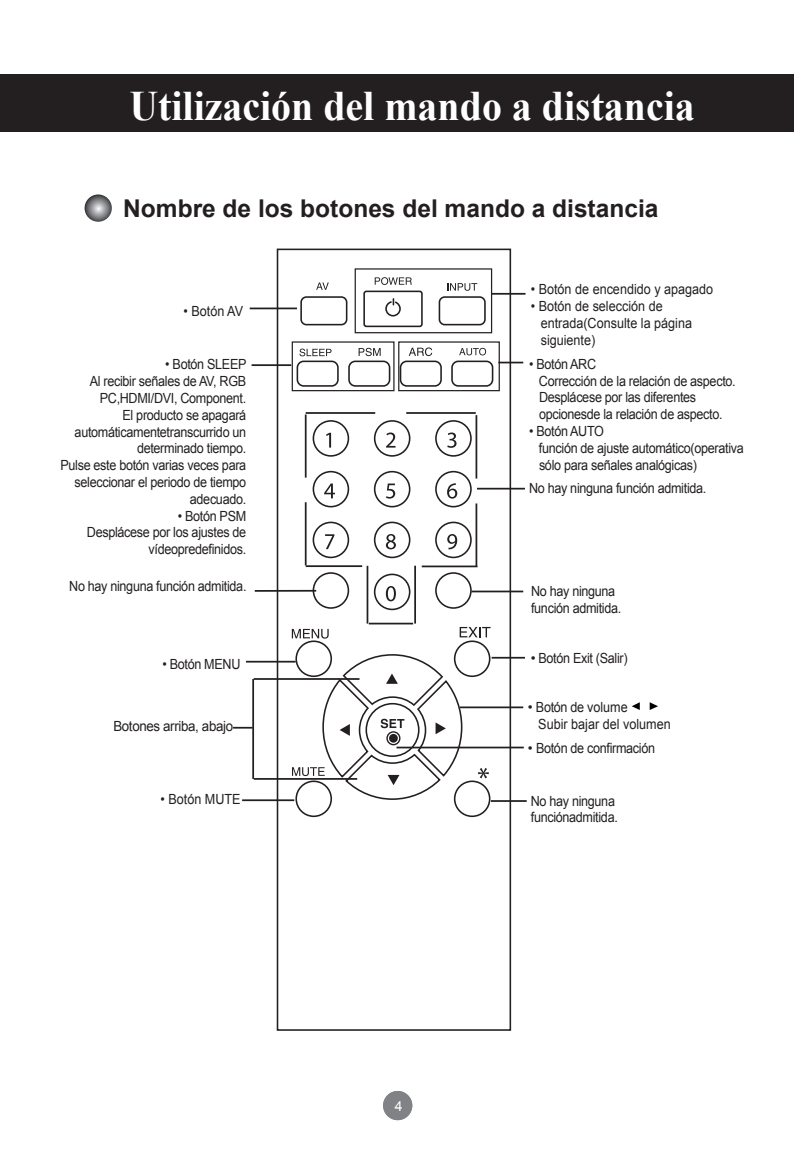
<style>
.page{position:relative;width:794px;height:1166px;background:#fff}
.page>*{position:absolute;margin:0;border:0;box-sizing:border-box;transform-origin:0 0}
.t1{font:700 42px "Times New Roman";color:#fff;scale:.95 1}
.t2{font:700 24.5px "Arial";color:#231f20}
.t3{font:14px/16.8px "Arial";letter-spacing:-.025em;color:#231f20;scale:.9 1}
.t4{font:14px/16.8px "Arial";color:#231f20;scale:.9 1}
.t5{font:14px "Arial";letter-spacing:-.025em;color:#231f20}
.t6{font:14px/16.8px "Arial";color:#231f20}
.t7{font:14px "Arial";letter-spacing:-.025em;color:#231f20;scale:.95 1}
.t8{font:14px "Arial";color:#fff}
</style>
<div class="page">
<div style="left:0;top:74px;width:794px;height:58px;background:#231f20"></div>
<div style="left:383px;top:1091px;width:29px;height:29px;background:#808285;border-radius:50%"></div>
<svg style="left:85px;top:194px;width:27px;height:28px"></svg>
<div style="left:277px;top:249px;width:234px;height:782px;border:2px solid #231f20"></div>
<div style="left:295px;top:780px;width:37px;height:37px;border:2px solid #231f20;border-radius:50%"></div>
<div style="left:454px;top:780px;width:36px;height:37px;border:2px solid #231f20;border-radius:50%"></div>
<svg style="left:375px;top:277px;width:37px;height:8px"></svg>
<svg style="left:459px;top:348px;width:27px;height:7px"></svg>
<svg style="left:299px;top:349px;width:32px;height:7px"></svg>
<svg style="left:316px;top:282px;width:13px;height:8px"></svg>
<svg style="left:358px;top:348px;width:23px;height:8px"></svg>
<svg style="left:409px;top:347px;width:23px;height:9px"></svg>
<svg style="left:447px;top:283px;width:30px;height:8px"></svg>
<div style="left:363px;top:291px;width:60px;height:36px;border:2px solid #231f20;border-radius:2px"></div>
<div style="left:300px;top:296px;width:47px;height:29px;border:2px solid #231f20;border-radius:5px"></div>
<div style="left:438px;top:296px;width:48px;height:29px;border:2px solid #231f20;border-radius:5px"></div>
<div style="left:296px;top:360px;width:43px;height:27px;border:2px solid #231f20;border-radius:6px"></div>
<div style="left:348px;top:360px;width:42px;height:27px;border:2px solid #231f20;border-radius:6px"></div>
<div style="left:400px;top:360px;width:42px;height:27px;border:2px solid #231f20;border-radius:6px"></div>
<div style="left:451px;top:360px;width:42px;height:27px;border:2px solid #231f20;border-radius:6px"></div>
<div style="left:374px;top:573px;width:36px;height:37px;border:2px solid #231f20;border-radius:50%"></div>
<svg style="left:386px;top:586px;width:10px;height:15px"></svg>
<div style="left:312px;top:572px;width:37px;height:37px;border:2px solid #231f20;border-radius:50%"></div>
<div style="left:435px;top:572px;width:37px;height:37px;border:2px solid #231f20;border-radius:50%"></div>
<svg style="left:385px;top:298px;width:16px;height:19px"></svg>
<svg style="left:292px;top:627px;width:199px;height:174px"></svg>
<hr style="left:254px;top:678px;width:105px;height:2px;background:#231f20">
<hr style="left:251px;top:364px;width:40px;height:2px;background:#231f20">
<hr style="left:250px;top:307px;width:47px;height:2px;background:#231f20">
<hr style="left:246px;top:661px;width:50px;height:1px;background:#231f20">
<svg style="left:632px;top:702px;width:8px;height:8px"></svg>
<svg style="left:649px;top:702px;width:9px;height:8px"></svg>
<div style="left:355px;top:268px;width:137px;height:65px;border:1px solid #231f20"></div>
<hr style="left:242px;top:799px;width:52px;height:2px;background:#231f20">
<hr style="left:366px;top:566px;width:2px;height:57px;background:#231f20">
<hr style="left:369px;top:623px;width:44px;height:1px;background:#231f20">
<hr style="left:414px;top:566px;width:2px;height:57px;background:#231f20">
<svg style="left:305px;top:412px;width:172px;height:155px"></svg>
<hr style="left:460px;top:706px;width:63px;height:2px;background:#231f20">
<div style="left:292px;top:341px;width:102px;height:50px;border:1px solid #231f20"></div>
<div style="left:398px;top:341px;width:102px;height:50px;border:1px solid #231f20"></div>
<svg style="left:498px;top:362px;width:25px;height:1px"></svg>
<hr style="left:491px;top:657px;width:34px;height:1px;background:#231f20">
<hr style="left:471px;top:590px;width:52px;height:2px;background:#231f20">
<hr style="left:491px;top:800px;width:36px;height:2px;background:#231f20">
<hr style="left:254px;top:778px;width:103px;height:2px;background:#231f20">
<hr style="left:252px;top:679px;width:2px;height:100px;background:#231f20">
<svg style="left:233px;top:727px;width:20px;height:1px"></svg>
<hr style="left:477px;top:488px;width:48px;height:1px;background:#231f20">
<hr style="left:396px;top:746px;width:128px;height:2px;background:#231f20">
<hr style="left:255px;top:590px;width:61px;height:2px;background:#231f20">
<hr style="left:492px;top:293px;width:33px;height:2px;background:#231f20">
<h1 class="t1" style="left:129px;top:77px;width:597px">Utilización del mando a distancia</h1>
<h2 class="t2" style="left:123px;top:192px;width:537px">Nombre de los botones del mando a distancia</h2>
<p class="t3" style="left:184px;top:303px;width:68px">• Botón AV</p>
<p class="t3" style="left:60px;top:356px;width:208px;text-align:right">• Botón SLEEP<br>Al recibir señales de AV, RGB<br>PC,HDMI/DVI, Component.<br>El producto se apagará automáticamentetranscurrido un determinado tiempo.<br>Pulse este botón varias veces para seleccionar el periodo de tiempo adecuado.</p>
<p class="t3" style="left:87px;top:507px;width:178px;text-align:right">• Botón PSM<br>Desplácese por los ajustes de vídeopredefinidos.</p>
<p class="t3" style="left:69px;top:578px;width:198px">No hay ninguna función admitida.</p>
<p class="t3" style="left:162px;top:655px;width:88px">• Botón MENU</p>
<p class="t7" style="left:113px;top:716px;width:128px">Botones arriba, abajo</p>
<p class="t4" style="left:160px;top:791px;width:90px">• Botón MUTE</p>
<p class="t8" style="left:395px;top:1097px;width:9px">4</p>
<p class="t4" style="left:531px;top:281px;width:204px">• Botón de encendido y apagado</p>
<p class="t4" style="left:541px;top:298px;width:170px;text-indent:-10px">• Botón de selección de entrada(Consulte la página siguiente)</p>
<p class="t3" style="left:539px;top:356px;width:220px;text-indent:-10px">• Botón ARC<br>Corrección de la relación de aspecto.<br>Desplácese por las diferentes opcionesde la relación de aspecto.</p>
<p class="t3" style="left:539px;top:423px;width:229px;text-indent:-10px">• Botón AUTO<br>función de ajuste automático(operativa sólo para señales analógicas)</p>
<p class="t3" style="left:529px;top:479px;width:198px">No hay ninguna función admitida.</p>
<p class="t3" style="left:531px;top:583px;width:102px">No hay ninguna función admitida.</p>
<p class="t5" style="left:531px;top:649px;width:98px">• Botón Exit (Salir)</p>
<p class="t6" style="left:538px;top:699px;width:134px;text-indent:-11px">• Botón de volume<br>Subir bajar del volumen</p>
<p class="t5" style="left:528px;top:739px;width:129px">• Botón de confirmación</p>
<p class="t3" style="left:531px;top:792px;width:98px">No hay ninguna funciónadmitida.</p>
</div>
